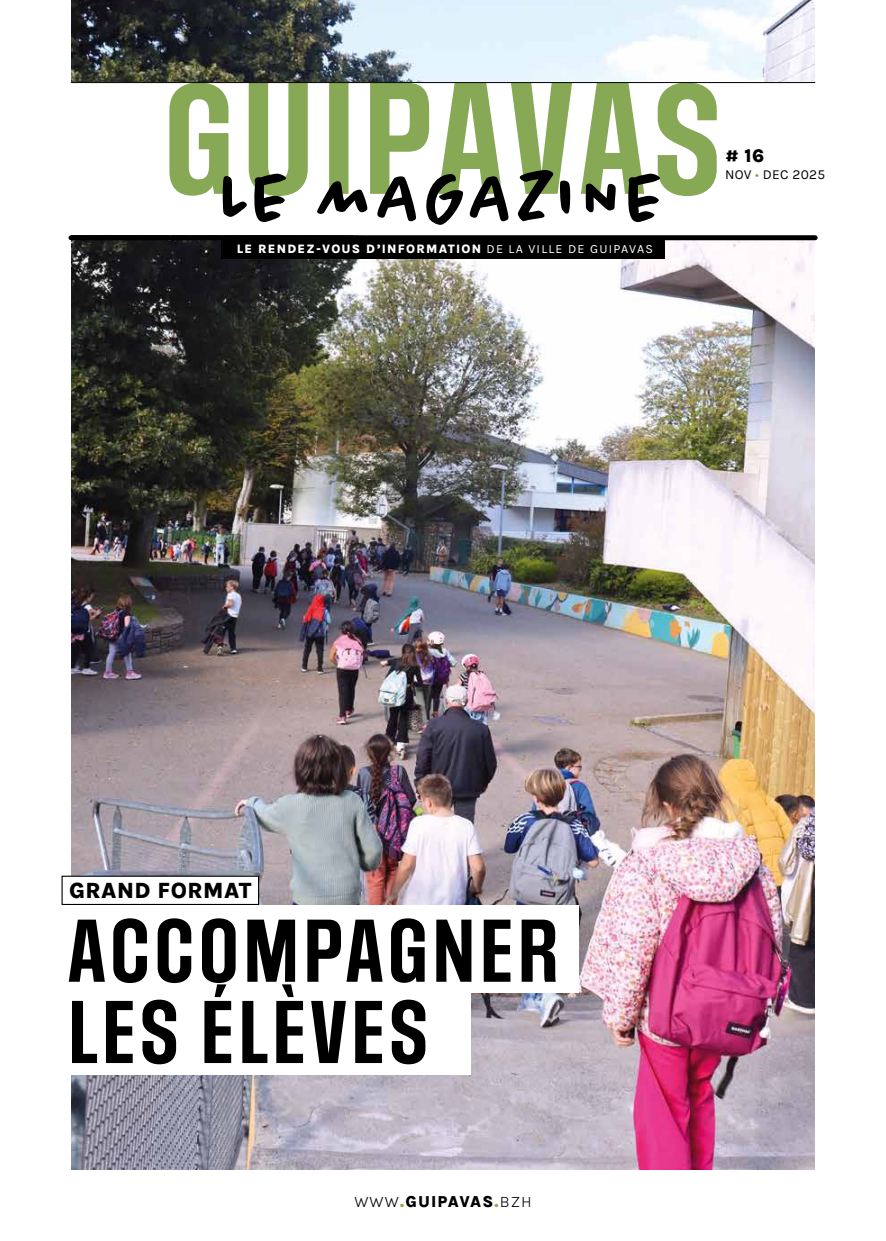
<style>
.page{position:relative;width:886px;height:1241px;background:#fff}
.page>*{position:absolute;margin:0;border:0;box-sizing:border-box;transform-origin:0 0}
.t1{font:600 75px/81.2px "Social Gothic";letter-spacing:.05em;color:#000}
.t2{font:800 22.62px "Karla";letter-spacing:.02em;color:#000}
.t3{font:800 18.75px "Karla";color:#000}
.t4{font:800 16.25px "Karla";letter-spacing:.07em;color:#000}
.t5{font:13.75px "Karla";letter-spacing:.02em;color:#000}
.t6{font:800 12.5px "Karla";letter-spacing:.1em;color:#fff}
.s1{font-weight:400}
.s2{color:#87a855}
.s3{font-weight:300}
</style>
<div class="page">
<img style="left:71px;top:0;width:744px;height:1169px">
<div style="left:62px;top:876px;width:197px;height:28px;background:#fff"></div>
<div style="left:62px;top:875px;width:197px;height:29px;border:1px solid #000"></div>
<div style="left:0;top:986px;width:470px;height:88px;background:#fff"></div>
<div style="left:0;top:904px;width:579px;height:88px;background:#fff"></div>
<div style="left:221px;top:238px;width:444px;height:21px;background:#000"></div>
<div style="left:0;top:82px;width:886px;height:153px;background:#fff"></div>
<div style="left:71px;top:235px;width:744px;height:5px;background:#000"></div>
<svg style="left:169px;top:83px;width:548px;height:113px;fill:#87a855"></svg>
<svg style="left:222px;top:170px;width:438px;height:55px"></svg>
<hr style="left:71px;top:82px;width:744px;height:1px;background:#000">
<p class="t6" style="left:237px;top:240px;width:418px">LE RENDEZ-VOUS D’INFORMATION <span class="s1">DE LA VILLE DE GUIPAVAS</span></p>
<h3 class="t3" style="left:725px;top:144px;width:41px"># 16</h3>
<p class="t5" style="left:725px;top:165px;width:102px">NOV <span class="s2">•</span> DEC 2025</p>
<h2 class="t2" style="left:69px;top:875px;width:184px">GRAND FORMAT</h2>
<h1 class="t1" style="left:68px;top:913px;width:492px">ACCOMPAGNER<br>LES ÉLÈVES</h1>
<h3 class="t4" style="left:354px;top:1190px;width:179px"><span class="s3">WWW</span><span class="s2">.</span>GUIPAVAS<span class="s2">.</span><span class="s3">BZH</span></h3>
</div>
